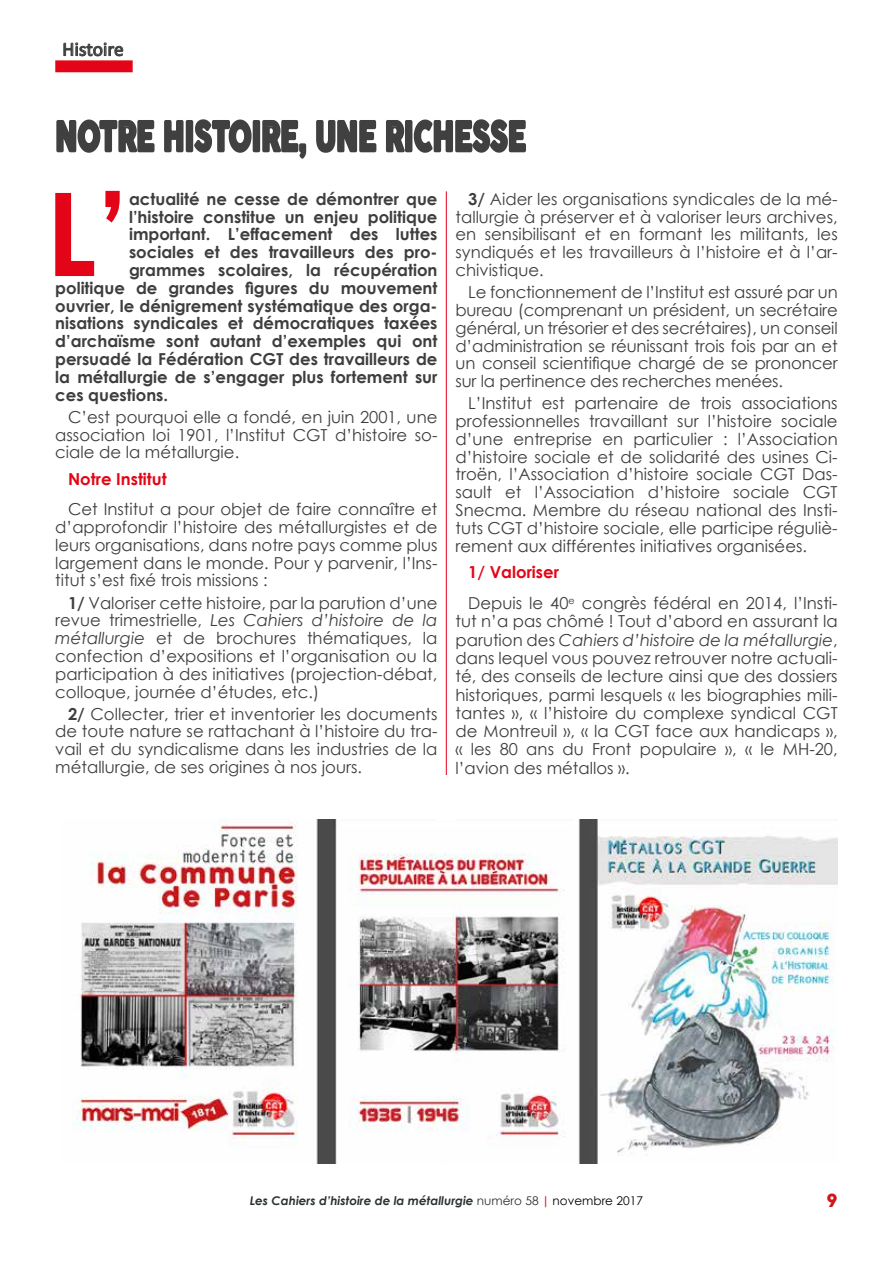
<style>
.page{position:relative;width:893px;height:1263px;background:#fff}
.page>*{position:absolute;margin:0;border:0;box-sizing:border-box;transform-origin:0 0}
.t1{font:700 115.65px "Century Gothic";color:#e30517}
.t2{font:40.5px "COCOGOOSE";color:#404040;scale:.67 1}
.t3{font:19.5px "Calibri";color:#404040}
.t4{font:18px "COCOGOOSE";color:#cd171a}
.t5{font:16.5px/17.9px "Century Gothic";color:#3e3e3e;text-align:justify}
.t6{font:700 16.5px "Century Gothic";color:#3e3e3e}
.t7{font:700 16.5px "Century Gothic";color:#e30517}
.t8{font:italic 700 12px "Century Gothic";color:#2b3234}
.s1{font-weight:700}
.s2{font-weight:700;color:#e30517}
.s3{font-style:italic}
.s4{font-weight:400;font-style:normal}
.s5{font-style:normal;color:#e2001a}
.s6{font-weight:400;font-style:normal;color:#000}
</style>
<div class="page">
<div style="left:55px;top:60px;width:78px;height:12px;background:#e30517;border:2px solid #e30517"></div>
<hr style="left:446px;top:191px;width:1px;height:972px;background:#e2001a">
<svg style="left:63px;top:42px;width:61px;height:14px"></svg>
<svg style="left:56px;top:119px;width:99px;height:34px"></svg>
<svg style="left:164px;top:119px;width:143px;height:40px"></svg>
<svg style="left:316px;top:120px;width:61px;height:33px"></svg>
<svg style="left:386px;top:119px;width:140px;height:34px"></svg>
<img style="left:72px;top:819px;width:766px;height:344px">
<div style="left:437px;top:775px;width:18px;height:45px;background:#fff"></div>
<p class="t3" style="left:62px;top:37px;width:63px">Histoire</p>
<h2 class="t2" style="left:55px;top:106px;width:704px">NOTRE HISTOIRE, UNE RICHESSE</h2>
<p class="t5" style="left:455px;top:190px;width:384px;text-indent:13px"><span class="s1">3/</span> Aider les organisations syndicales de la mé&shy;tallurgie à préserver et à valoriser leurs archives, en sensibilisant et en formant les militants, les syndiqués et les travailleurs à l’histoire et à l’ar&shy;chivistique.</p>
<p class="t5" style="left:455px;top:283px;width:384px;text-indent:13px">Le fonctionnement de l’Institut est assuré par un bureau (comprenant un président, un secrétaire général, un trésorier et des secrétaires), un conseil d’administration se réunissant trois fois par an et un conseil scientifique chargé de se prononcer sur la pertinence des recherches menées.</p>
<p class="t5" style="left:455px;top:394px;width:384px;text-indent:13px">L’Institut est partenaire de trois associations professionnelles travaillant sur l’histoire sociale d’une entreprise en particulier : l’Association d’histoire sociale et de solidarité des usines Ci&shy;troën, l’Association d’histoire sociale CGT Das&shy;sault et l’Association d’histoire sociale CGT Snecma. Membre du réseau national des Insti&shy;tuts CGT d’histoire sociale, elle participe réguliè&shy;rement aux différentes initiatives organisées.</p>
<p class="t5" style="left:468px;top:556px;width:371px;line-height:31px"><span class="s2">1/ Valoriser<br></span>Depuis le 40<sup>e</sup> congrès fédéral en 2014, l’Insti-</p>
<p class="t5" style="left:455px;top:612px;width:384px;line-height:18.3px">tut n’a pas chômé ! Tout d’abord en assurant la parution des <span class="s3">Cahiers d’histoire de la métallurgie</span>, dans lequel vous pouvez retrouver notre actuali&shy;té, des conseils de lecture ainsi que des dossiers historiques, parmi lesquels « les biographies mili&shy;tantes », « l’histoire du complexe syndical CGT de Montreuil », « la CGT face aux handicaps », « les 80 ans du Front populaire », « le MH-20, l’avion des métallos ».</p>
<h1 class="t1" style="left:46px;top:146px;width:85px">L’</h1>
<p class="t6" style="left:129px;top:186px;width:310px">actualité ne cesse de démontrer que</p>
<p class="t6" style="left:129px;top:204px;width:310px">l’histoire constitue un enjeu politique</p>
<p class="t6" style="left:129px;top:222px;width:310px">important. L’effacement des luttes</p>
<p class="t6" style="left:129px;top:240px;width:310px">sociales et des travailleurs des pro-</p>
<p class="t6" style="left:129px;top:257px;width:310px">grammes scolaires, la récupération</p>
<p class="t6" style="left:55px;top:275px;width:384px">politique de grandes figures du mouvement</p>
<p class="t6" style="left:55px;top:293px;width:384px">ouvrier, le dénigrement systématique des orga-</p>
<p class="t6" style="left:55px;top:311px;width:384px">nisations syndicales et démocratiques taxées</p>
<p class="t6" style="left:55px;top:329px;width:384px">d’archaïsme sont autant d’exemples qui ont</p>
<p class="t6" style="left:55px;top:346px;width:384px">persuadé la Fédération CGT des travailleurs de</p>
<p class="t6" style="left:55px;top:364px;width:384px">la métallurgie de s’engager plus fortement sur</p>
<p class="t6" style="left:55px;top:382px;width:114px">ces questions.</p>
<p class="t5" style="left:55px;top:408px;width:384px;text-indent:13px">C’est pourquoi elle a fondé, en juin 2001, une association loi 1901, l’Institut CGT d’histoire so&shy;ciale de la métallurgie.</p>
<p class="t7" style="left:68px;top:466px;width:100px">Notre Institut</p>
<p class="t5" style="left:55px;top:500px;width:384px;text-indent:13px">Cet Institut a pour objet de faire connaître et d’approfondir l’histoire des métallurgistes et de leurs organisations, dans notre pays comme plus largement dans le monde. Pour y parvenir, l’Ins&shy;titut s’est fixé trois missions :</p>
<p class="t5" style="left:55px;top:593px;width:384px;text-indent:13px"><span class="s1">1/</span> Valoriser cette histoire, par la parution d’une revue trimestrielle, <span class="s3">Les Cahiers d’histoire de la métallurgie</span> et de brochures thématiques, la confection d’expositions et l’organisation ou la participation à des initiatives (projection-débat, colloque, journée d’études, etc.)</p>
<p class="t5" style="left:55px;top:704px;width:384px;text-indent:13px"><span class="s1">2/</span> Collecter, trier et inventorier les documents de toute nature se rattachant à l’histoire du tra&shy;vail et du syndicalisme dans les industries de la métallurgie, de ses origines à nos jours.</p>
<p class="t8" style="left:250px;top:1191px;width:395px">Les Cahiers d’histoire de la métallurgie <span class="s4">numéro 58</span> <span class="s5">|</span> <span class="s6">novembre 2017</span></p>
<p class="t4" style="left:826px;top:1187px;width:13px">9</p>
</div>
